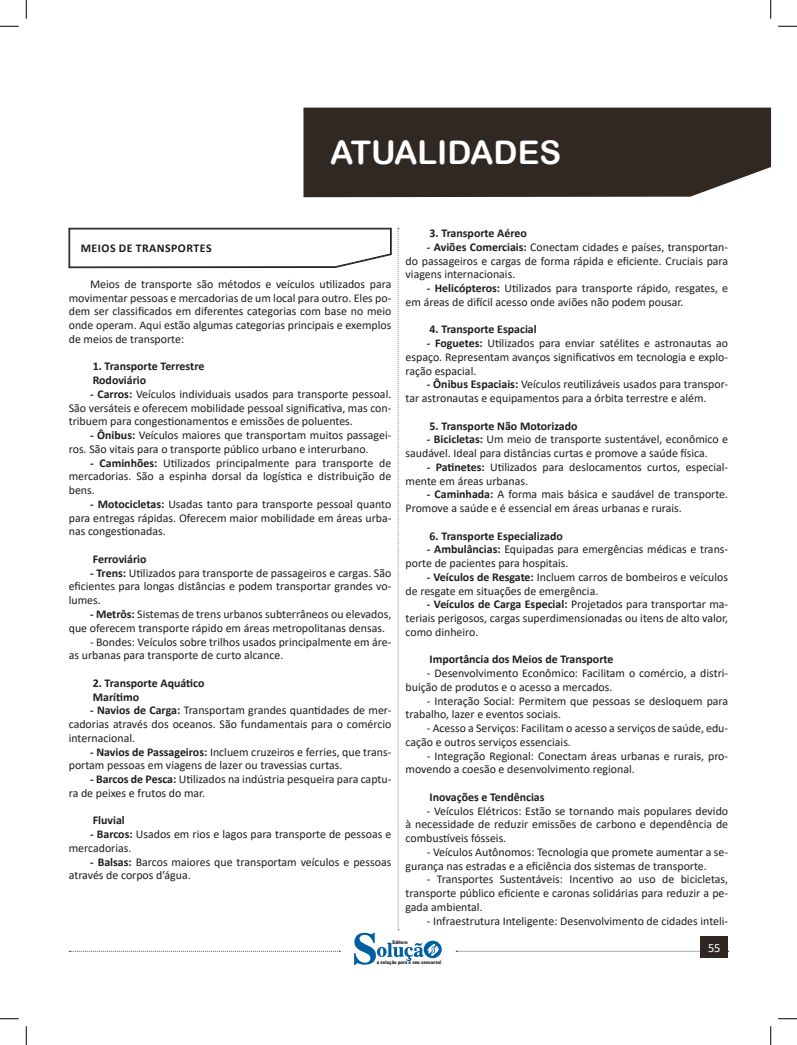
<style>
.page{position:relative;width:797px;height:1045px;background:#fff}
.page>*{position:absolute;margin:0;border:0;box-sizing:border-box;transform-origin:0 0}
.t1{font:32.5px "Arial Rounded MT Bold";color:#fff}
.t2{font:12.5px "Calibri";color:#fff}
.TEXTO_BASE{font:11.88px/13.8px "Calibri";color:#1d1d1b}
.TEXTO_BASE-2{font:700 11.88px "Calibri";color:#1d1d1b}
.CAIXINHAS{font:700 11.88px "Calibri";letter-spacing:.04em;color:#1d1d1b}
.t3{font:900 5px "Arial";color:#1d1d1b;scale:.76 1}
.s1{font-weight:700}
</style>
<div class="page">
<svg style="left:456px;top:951px;width:273px;height:1px"></svg>
<div style="left:700px;top:936px;width:28px;height:22px;background:#302722"></div>
<div style="left:303px;top:108px;width:468px;height:89px;background:#312822"></div>
<svg style="left:69px;top:228px;width:373px;height:737px"></svg>
<svg style="left:0;top:25px;width:19px;height:2px"></svg>
<svg style="left:778px;top:25px;width:19px;height:2px"></svg>
<svg style="left:0;top:1018px;width:19px;height:1px"></svg>
<svg style="left:778px;top:1018px;width:19px;height:1px"></svg>
<svg style="left:25px;top:0;width:2px;height:19px"></svg>
<svg style="left:25px;top:1026px;width:2px;height:19px"></svg>
<svg style="left:770px;top:0;width:1px;height:19px"></svg>
<svg style="left:770px;top:1026px;width:1px;height:19px"></svg>
<h1 class="t1" style="left:330px;top:133px;width:232px">ATUALIDADES</h1>
<p class="CAIXINHAS" style="left:81px;top:239px;width:132px">MEIOS DE TRANSPORTES</p>
<p class="TEXTO_BASE" style="left:69px;top:277px;width:324px;text-align:justify;text-indent:21px">Meios de transporte são métodos e veículos utilizados para movimentar pessoas e mercadorias de um local para outro. Eles po&shy;dem ser classificados em diferentes categorias com base no meio onde operam. Aqui estão algumas categorias principais e exemplos de meios de transporte:</p>
<p class="TEXTO_BASE-2" style="left:93px;top:358px;width:113px">1. Transporte Terrestre</p>
<p class="TEXTO_BASE-2" style="left:93px;top:372px;width:55px">Rodoviário</p>
<p class="TEXTO_BASE" style="left:69px;top:387px;width:324px;text-align:justify;text-indent:21px"><span class="s1">- Carros:</span> Veículos individuais usados para transporte pessoal.<br>São versáteis e oferecem mobilidade pessoal significativa, mas con&shy;tribuem para congestionamentos e emissões de poluentes.</p>
<p class="TEXTO_BASE" style="left:69px;top:428px;width:324px;text-indent:21px"><span class="s1">- Ônibus:</span> Veículos maiores que transportam muitos passagei&shy;ros. São vitais para o transporte público urbano e interurbano.</p>
<p class="TEXTO_BASE" style="left:69px;top:455px;width:324px;text-align:justify;text-indent:21px"><span class="s1">- Caminhões:</span> Utilizados principalmente para transporte de mercadorias. São a espinha dorsal da logística e distribuição de bens.</p>
<p class="TEXTO_BASE" style="left:69px;top:497px;width:324px;text-align:justify;text-indent:21px"><span class="s1">- Motocicletas:</span> Usadas tanto para transporte pessoal quanto para entregas rápidas. Oferecem maior mobilidade em áreas urba&shy;nas congestionadas.</p>
<p class="TEXTO_BASE-2" style="left:93px;top:550px;width:55px">Ferroviário</p>
<p class="TEXTO_BASE" style="left:69px;top:565px;width:324px;text-align:justify;text-indent:21px"><span class="s1">- Trens:</span> Utilizados para transporte de passageiros e cargas. São eficientes para longas distâncias e podem transportar grandes vo&shy;lumes.</p>
<p class="TEXTO_BASE" style="left:69px;top:607px;width:324px;text-indent:21px"><span class="s1">- Metrôs:</span> Sistemas de trens urbanos subterrâneos ou elevados, que oferecem transporte rápido em áreas metropolitanas densas.</p>
<p class="TEXTO_BASE" style="left:69px;top:634px;width:324px;text-indent:21px">- Bondes: Veículos sobre trilhos usados principalmente em áre&shy;as urbanas para transporte de curto alcance.</p>
<p class="TEXTO_BASE-2" style="left:93px;top:674px;width:113px">2. Transporte Aquático</p>
<p class="TEXTO_BASE-2" style="left:93px;top:688px;width:48px">Marítimo</p>
<p class="TEXTO_BASE" style="left:69px;top:703px;width:324px;text-align:justify;text-indent:21px"><span class="s1">- Navios de Carga:</span> Transportam grandes quantidades de mer&shy;cadorias através dos oceanos. São fundamentais para o comércio internacional.</p>
<p class="TEXTO_BASE" style="left:69px;top:744px;width:324px;text-indent:21px"><span class="s1">- Navios de Passageiros:</span> Incluem cruzeiros e ferries, que trans&shy;portam pessoas em viagens de lazer ou travessias curtas.</p>
<p class="TEXTO_BASE" style="left:69px;top:772px;width:324px;text-indent:21px"><span class="s1">- Barcos de Pesca:</span> Utilizados na indústria pesqueira para captu&shy;ra de peixes e frutos do mar.</p>
<p class="TEXTO_BASE-2" style="left:93px;top:812px;width:34px">Fluvial</p>
<p class="TEXTO_BASE" style="left:69px;top:827px;width:324px;text-indent:21px"><span class="s1">- Barcos:</span> Usados em rios e lagos para transporte de pessoas e mercadorias.</p>
<p class="TEXTO_BASE" style="left:69px;top:854px;width:324px;text-indent:21px"><span class="s1">- Balsas:</span> Barcos maiores que transportam veículos e pessoas através de corpos d’água.</p>
<p class="TEXTO_BASE-2" style="left:429px;top:225px;width:99px">3. Transporte Aéreo</p>
<p class="TEXTO_BASE" style="left:405px;top:240px;width:324px;text-align:justify;text-indent:21px"><span class="s1">- Aviões Comerciais:</span> Conectam cidades e países, transportan&shy;do passageiros e cargas de forma rápida e eficiente. Cruciais para viagens internacionais.</p>
<p class="TEXTO_BASE" style="left:405px;top:281px;width:324px;text-indent:21px"><span class="s1">- Helicópteros:</span> Utilizados para transporte rápido, resgates, e em áreas de difícil acesso onde aviões não podem pousar.</p>
<p class="TEXTO_BASE-2" style="left:429px;top:321px;width:109px">4. Transporte Espacial</p>
<p class="TEXTO_BASE" style="left:405px;top:336px;width:324px;text-align:justify;text-indent:21px"><span class="s1">- Foguetes:</span> Utilizados para enviar satélites e astronautas ao espaço. Representam avanços significativos em tecnologia e explo&shy;ração espacial.</p>
<p class="TEXTO_BASE" style="left:405px;top:377px;width:324px;text-indent:21px"><span class="s1">- Ônibus Espaciais:</span> Veículos reutilizáveis usados para transpor&shy;tar astronautas e equipamentos para a órbita terrestre e além.</p>
<p class="TEXTO_BASE-2" style="left:429px;top:417px;width:149px">5. Transporte Não Motorizado</p>
<p class="TEXTO_BASE" style="left:405px;top:432px;width:324px;text-indent:21px"><span class="s1">- Bicicletas:</span> Um meio de transporte sustentável, econômico e saudável. Ideal para distâncias curtas e promove a saúde física.</p>
<p class="TEXTO_BASE" style="left:405px;top:460px;width:324px;text-indent:21px"><span class="s1">- Patinetes:</span> Utilizados para deslocamentos curtos, especial&shy;mente em áreas urbanas.</p>
<p class="TEXTO_BASE" style="left:405px;top:487px;width:324px;text-indent:21px"><span class="s1">- Caminhada:</span> A forma mais básica e saudável de transporte.<br>Promove a saúde e é essencial em áreas urbanas e rurais.</p>
<p class="TEXTO_BASE-2" style="left:429px;top:527px;width:135px">6. Transporte Especializado</p>
<p class="TEXTO_BASE" style="left:405px;top:542px;width:324px;text-indent:21px"><span class="s1">- Ambulâncias:</span> Equipadas para emergências médicas e trans&shy;porte de pacientes para hospitais.</p>
<p class="TEXTO_BASE" style="left:405px;top:570px;width:324px;text-indent:21px"><span class="s1">- Veículos de Resgate:</span> Incluem carros de bombeiros e veículos de resgate em situações de emergência.</p>
<p class="TEXTO_BASE" style="left:405px;top:597px;width:324px;text-align:justify;text-indent:21px"><span class="s1">- Veículos de Carga Especial:</span> Projetados para transportar ma&shy;teriais perigosos, cargas superdimensionadas ou itens de alto valor, como dinheiro.</p>
<p class="TEXTO_BASE-2" style="left:429px;top:651px;width:185px">Importância dos Meios de Transporte</p>
<p class="TEXTO_BASE" style="left:405px;top:666px;width:324px;text-indent:21px">- Desenvolvimento Econômico: Facilitam o comércio, a distri&shy;buição de produtos e o acesso a mercados.</p>
<p class="TEXTO_BASE" style="left:405px;top:693px;width:324px;text-indent:21px">- Interação Social: Permitem que pessoas se desloquem para trabalho, lazer e eventos sociais.</p>
<p class="TEXTO_BASE" style="left:405px;top:721px;width:324px;text-indent:21px">- Acesso a Serviços: Facilitam o acesso a serviços de saúde, edu&shy;cação e outros serviços essenciais.</p>
<p class="TEXTO_BASE" style="left:405px;top:748px;width:324px;text-indent:21px">- Integração Regional: Conectam áreas urbanas e rurais, pro&shy;movendo a coesão e desenvolvimento regional.</p>
<p class="TEXTO_BASE-2" style="left:429px;top:788px;width:116px">Inovações e Tendências</p>
<p class="TEXTO_BASE" style="left:405px;top:803px;width:324px;text-align:justify;text-indent:21px">- Veículos Elétricos: Estão se tornando mais populares devido à necessidade de reduzir emissões de carbono e dependência de combustíveis fósseis.</p>
<p class="TEXTO_BASE" style="left:405px;top:845px;width:324px;text-indent:21px">- Veículos Autônomos: Tecnologia que promete aumentar a se&shy;gurança nas estradas e a eficiência dos sistemas de transporte.</p>
<p class="TEXTO_BASE" style="left:405px;top:872px;width:324px;text-align:justify;text-indent:21px">- Transportes Sustentáveis: Incentivo ao uso de bicicletas, transporte público eficiente e caronas solidárias para reduzir a pe&shy;gada ambiental.</p>
<p class="TEXTO_BASE" style="left:427px;top:913px;width:303px">- Infraestrutura Inteligente: Desenvolvimento de cidades inteli-</p>
<p class="t3" style="left:392px;top:939px;width:21px">Editora</p>
<p class="t3" style="left:377px;top:959px;width:86px">a solução para o seu concurso!</p>
<p class="t2" style="left:708px;top:939px;width:14px">55</p>
</div>
